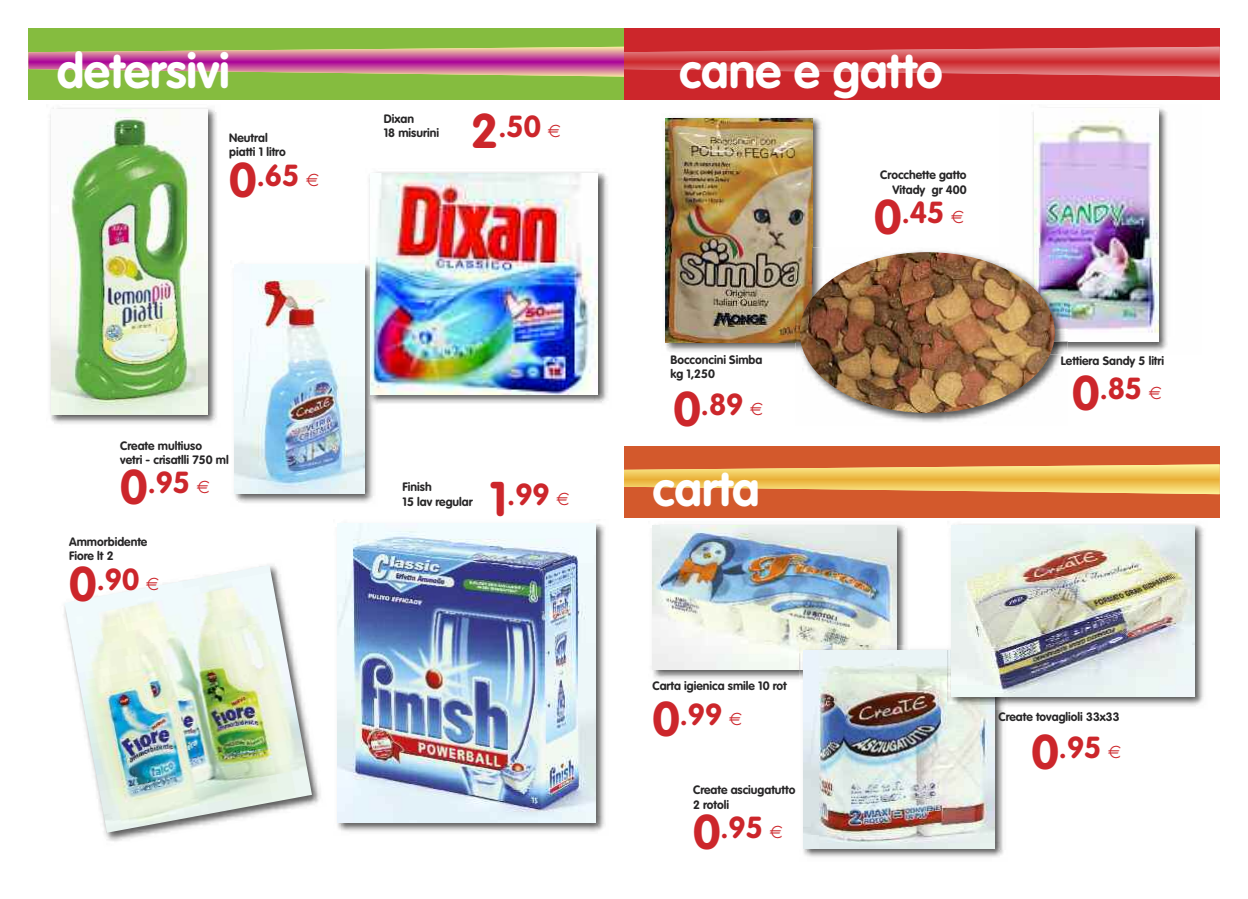
<style>
.page{position:relative;width:1248px;height:899px;background:#fff}
.page>*{position:absolute;margin:0;border:0;box-sizing:border-box;transform-origin:0 0}
.t1{font:700 48px "VAG Rounded";color:#fff}
.t2{font:700 30px "VAG Rounded";color:#cc262b}
.t3{font:700 12px/14.4px "VAG Rounded";color:#272627}
.s1{font-size:48px}
</style>
<div class="page">
<div style="left:624px;top:28px;width:595px;height:71px;background:#cc262b"></div>
<div style="left:28px;top:28px;width:596px;height:71px;background:#85bc3f"></div>
<svg style="left:28px;top:47px;width:1191px;height:30px"></svg>
<img style="left:665px;top:117px;width:157px;height:235px">
<img style="left:665px;top:118px;width:147px;height:224px">
<img style="left:1033px;top:108px;width:135px;height:243px">
<img style="left:1034px;top:109px;width:124px;height:232px">
<img style="left:802px;top:247px;width:265px;height:176px">
<img style="left:795px;top:247px;width:30px;height:108px">
<img style="left:795px;top:247px;width:17px;height:95px">
<img style="left:999px;top:248px;width:68px;height:106px">
<img style="left:1034px;top:248px;width:33px;height:93px">
<img style="left:800px;top:252px;width:254px;height:161px;border-radius:50%">
<img style="left:50px;top:108px;width:167px;height:316px">
<img style="left:51px;top:109px;width:156px;height:305px">
<img style="left:64px;top:606px;width:257px;height:236px">
<img style="left:65px;top:565px;width:247px;height:267px">
<img style="left:234px;top:264px;width:132px;height:239px">
<img style="left:366px;top:409px;width:8px;height:94px">
<img style="left:234px;top:264px;width:130px;height:229px">
<img style="left:337px;top:523px;width:268px;height:309px">
<img style="left:338px;top:523px;width:257px;height:299px">
<img style="left:366px;top:172px;width:242px;height:237px">
<img style="left:370px;top:173px;width:227px;height:221px">
<div style="left:624px;top:446px;width:595px;height:71px;background:#d3592c"></div>
<svg style="left:624px;top:464px;width:595px;height:30px"></svg>
<img style="left:651px;top:524px;width:256px;height:156px">
<img style="left:652px;top:525px;width:244px;height:144px">
<img style="left:803px;top:710px;width:200px;height:147px">
<img style="left:799px;top:645px;width:148px;height:35px">
<img style="left:803px;top:650px;width:191px;height:198px">
<img style="left:958px;top:524px;width:246px;height:182px">
<img style="left:947px;top:648px;width:60px;height:62px">
<img style="left:951px;top:525px;width:243px;height:172px">
<svg style="left:146px;top:577px;width:12px;height:12px"></svg>
<h1 class="t1" style="left:57px;top:51px;width:175px">detersivi</h1>
<h1 class="t1" style="left:679px;top:51px;width:265px">cane e gatto</h1>
<p class="t3" style="left:384px;top:112px;width:57px">Dixan<br>18 misurini</p>
<h2 class="t2" style="left:471px;top:114px;width:72px"><span class="s1">2</span>.50</h2>
<p class="t3" style="left:229px;top:131px;width:58px">Neutral piatti 1 litro</p>
<h2 class="t2" style="left:229px;top:162px;width:72px"><span class="s1">0</span>.65</h2>
<p class="t3" style="left:880px;top:169px;width:88px;text-align:right">Crocchette gatto<br>Vitady gr 400</p>
<h2 class="t2" style="left:874px;top:200px;width:72px"><span class="s1">0</span>.45</h2>
<p class="t3" style="left:120px;top:439px;width:110px">Create multiuso<br>vetri - crisatlli 750 ml</p>
<h2 class="t2" style="left:120px;top:470px;width:72px"><span class="s1">0</span>.95</h2>
<p class="t3" style="left:69px;top:535px;width:80px">Ammorbidente<br>Fiore lt 2</p>
<h2 class="t2" style="left:69px;top:566px;width:72px"><span class="s1">0</span>.90</h2>
<p class="t3" style="left:670px;top:353px;width:93px">Bocconcini Simba kg 1,250</p>
<h2 class="t2" style="left:673px;top:392px;width:72px"><span class="s1">0</span>.89</h2>
<p class="t3" style="left:402px;top:481px;width:72px">Finish<br>15 lav regular</p>
<h2 class="t2" style="left:489px;top:481px;width:62px"><span class="s1">1</span>.99</h2>
<h1 class="t1" style="left:652px;top:468px;width:109px">carta</h1>
<p class="t3" style="left:1060px;top:355px;width:105px">Lettiera Sandy 5 litri</p>
<h2 class="t2" style="left:1071px;top:376px;width:72px"><span class="s1">0</span>.85</h2>
<p class="t3" style="left:652px;top:680px;width:136px">Carta igienica smile 10 rot</p>
<h2 class="t2" style="left:652px;top:702px;width:72px"><span class="s1">0</span>.99</h2>
<p class="t3" style="left:998px;top:710px;width:123px">Create tovaglioli 33x33</p>
<h2 class="t2" style="left:1031px;top:734px;width:72px"><span class="s1">0</span>.95</h2>
<p class="t3" style="left:693px;top:783px;width:104px">Create asciugatutto<br>2 rotoli</p>
<h2 class="t2" style="left:693px;top:814px;width:72px"><span class="s1">0</span>.95</h2>
</div>
